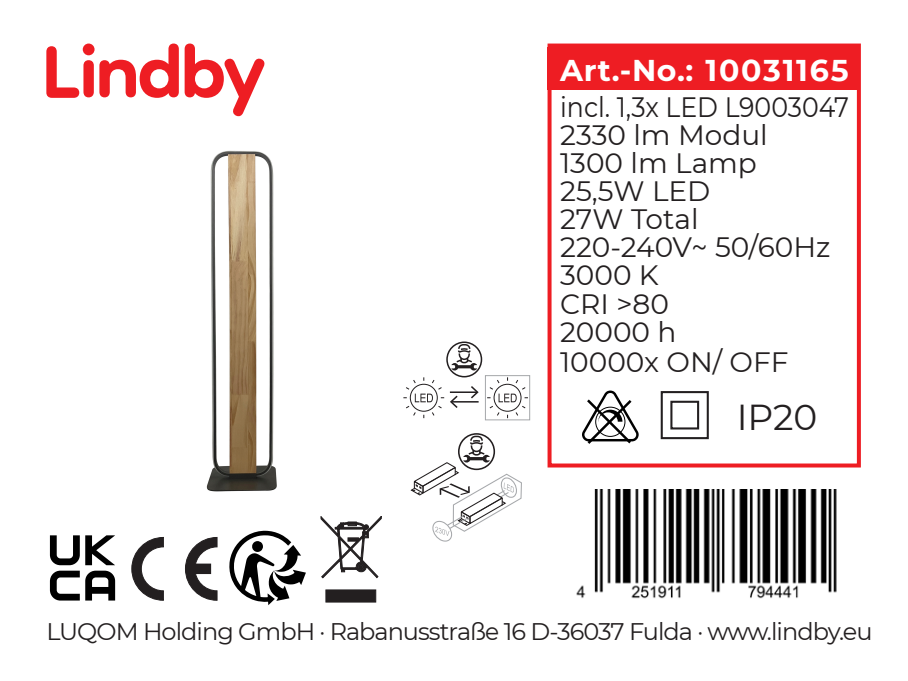
<style>
.page{position:relative;width:908px;height:681px;background:#fff}
.page>*{position:absolute;margin:0;border:0;box-sizing:border-box;transform-origin:0 0}
.t1{font:36px "Montserrat";color:#231f20}
.t2{font:700 30px "Montserrat";letter-spacing:.06em;color:#fff}
.t3{font:28px "Montserrat";color:#231f20}
.t4{font:28px "Montserrat";color:#231f20;scale:.9 1}
.t5{font:24px "Montserrat";letter-spacing:-.04em;color:#231f20}
</style>
<div class="page">
<img style="left:206px;top:150px;width:71px;height:342px">
<div style="left:83px;top:60px;width:11px;height:37px;background:#ee1d23;border-radius:5px"></div>
<div style="left:83px;top:43px;width:11px;height:12px;background:#ee1d23;border-radius:50%"></div>
<svg style="left:46px;top:46px;width:33px;height:52px"></svg>
<svg style="left:99px;top:43px;width:166px;height:74px"></svg>
<div style="left:547px;top:47px;width:309px;height:42px;background:#ee1d23"></div>
<img style="left:576px;top:489px;width:261px;height:110px">
<div style="left:547px;top:43px;width:313px;height:424px;border:4px solid #ee1d23"></div>
<svg style="left:582px;top:390px;width:56px;height:54px"></svg>
<div style="left:660px;top:391px;width:48px;height:48px;border:2px solid #231f20"></div>
<div style="left:670px;top:400px;width:28px;height:29px;border:2px solid #231f20"></div>
<svg style="left:321px;top:516px;width:60px;height:86px"></svg>
<svg style="left:229px;top:530px;width:77px;height:75px"></svg>
<svg style="left:131px;top:537px;width:33px;height:64px"></svg>
<svg style="left:185px;top:537px;width:33px;height:64px"></svg>
<svg style="left:50px;top:535px;width:65px;height:65px"></svg>
<div style="left:458px;top:433px;width:37px;height:37px;border:2px solid #231f20;border-radius:50%"></div>
<svg style="left:410px;top:434px;width:112px;height:108px"></svg>
<div style="left:446px;top:341px;width:36px;height:36px;border:2px solid #231f20;border-radius:50%"></div>
<svg style="left:451px;top:343px;width:26px;height:27px"></svg>
<div style="left:484px;top:375px;width:46px;height:45px;border:1px solid #a6a8ab"></div>
<svg style="left:486px;top:376px;width:42px;height:43px"></svg>
<svg style="left:403px;top:376px;width:75px;height:43px"></svg>
<p class="t2" style="left:560px;top:49px;width:290px">Art.-No.: 10031165</p>
<p class="t4" style="left:560px;top:88px;width:322px">incl. 1,3x LED L9003047</p>
<p class="t3" style="left:560px;top:116px;width:209px">2330 lm Modul</p>
<p class="t3" style="left:560px;top:144px;width:198px">1300 lm Lamp</p>
<p class="t3" style="left:560px;top:172px;width:152px">25,5W LED</p>
<p class="t3" style="left:560px;top:200px;width:140px">27W Total</p>
<p class="t3" style="left:560px;top:228px;width:272px">220-240V~ 50/60Hz</p>
<p class="t3" style="left:560px;top:256px;width:100px">3000 K</p>
<p class="t3" style="left:560px;top:284px;width:110px">CRI &gt;80</p>
<p class="t3" style="left:560px;top:312px;width:118px">20000 h</p>
<p class="t3" style="left:560px;top:342px;width:230px">10000x ON/ OFF</p>
<p class="t1" style="left:736px;top:392px;width:82px">IP20</p>
<p class="t5" style="left:46px;top:615px;width:827px">LUQOM Holding GmbH · Rabanusstraße 16 D-36037 Fulda · www.lindby.eu</p>
</div>
